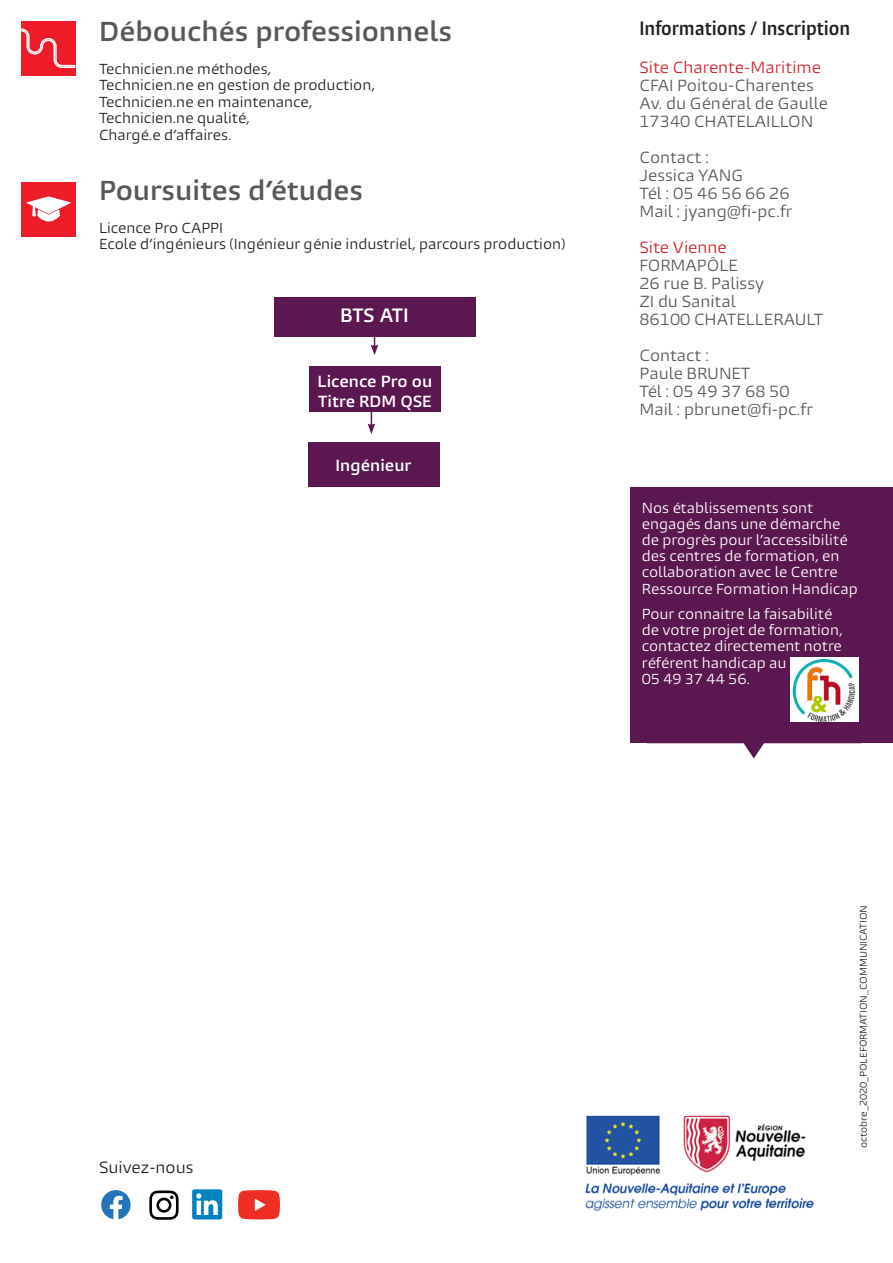
<style>
.page{position:relative;width:893px;height:1263px;background:#fff}
.page>*{position:absolute;margin:0;border:0;box-sizing:border-box;transform-origin:0 0}
.titre_rubrique{font:600 25.5px "Burlingame Pro";color:#57585a}
.puce_carree_bleue{font:600 25.5px "Burlingame Pro";color:#57585a}
.Titre_contact{font:600 condensed 18px "Burlingame Pro";color:#231f20}
.titre_rubrique-2{font:600 18px "Burlingame Pro";letter-spacing:-.02em;color:#fff}
.paragraphe_contact{font:15px/18px "Burlingame Pro";color:#58595a}
.titre_rubrique-3{font:600 15px "Burlingame Pro";color:#fff}
.paragraphe_contact-2{font:15px "Burlingame Pro";color:#d1232a}
.dispense_la_formatio{font:15px "Burlingame Pro";color:#231f20}
.dispense_la_formatio-2{font:13.5px/16.2px "Burlingame Pro";color:#fff}
.puce_carree_bleue-2{font:13.5px "Burlingame Pro";color:#231f20}
.dispense_la_formatio-3{font:9px "Burlingame Pro";color:#231f20}
</style>
<div class="page">
<img style="left:585px;top:1115px;width:229px;height:97px">
<div style="left:274px;top:297px;width:201px;height:40px;background:#5b174f"></div>
<svg style="left:371px;top:337px;width:7px;height:18px"></svg>
<div style="left:310px;top:366px;width:131px;height:46px;background:#5b174f"></div>
<div style="left:308px;top:442px;width:131px;height:45px;background:#5b174f"></div>
<svg style="left:368px;top:412px;width:7px;height:22px"></svg>
<div style="left:21px;top:183px;width:54px;height:54px;background:#ec1d29"></div>
<svg style="left:26px;top:196px;width:45px;height:25px"></svg>
<div style="left:21px;top:21px;width:54px;height:54px;background:#ee1b29"></div>
<svg style="left:21px;top:28px;width:54px;height:40px"></svg>
<svg style="left:101px;top:1190px;width:30px;height:29px"></svg>
<svg style="left:149px;top:1190px;width:30px;height:30px"></svg>
<svg style="left:192px;top:1189px;width:30px;height:30px"></svg>
<svg style="left:238px;top:1190px;width:42px;height:29px"></svg>
<svg style="left:647px;top:743px;width:215px;height:15px"></svg>
<div style="left:630px;top:487px;width:263px;height:256px;background:#5b174f"></div>
<img style="left:791px;top:658px;width:67px;height:63px">
<p class="titre_rubrique" style="left:99px;top:15px;width:355px">Débouchés professionnels</p>
<p class="puce_carree_bleue-2" style="left:99px;top:60px;width:174px">Technicien.ne méthodes,</p>
<p class="puce_carree_bleue-2" style="left:99px;top:77px;width:278px">Technicien.ne en gestion de production,</p>
<p class="puce_carree_bleue-2" style="left:99px;top:93px;width:215px">Technicien.ne en maintenance,</p>
<p class="puce_carree_bleue-2" style="left:99px;top:110px;width:153px">Technicien.ne qualité,</p>
<p class="puce_carree_bleue-2" style="left:99px;top:126px;width:134px">Chargé.e d’affaires.</p>
<p class="puce_carree_bleue" style="left:99px;top:174px;width:265px">Poursuites d’études</p>
<p class="puce_carree_bleue-2" style="left:99px;top:219px;width:126px">Licence Pro CAPPI</p>
<p class="puce_carree_bleue-2" style="left:99px;top:236px;width:468px">Ecole d’ingénieurs (Ingénieur génie industriel, parcours production)</p>
<p class="titre_rubrique-2" style="left:340px;top:304px;width:70px">BTS ATI</p>
<p class="titre_rubrique-3" style="left:318px;top:372px;width:116px">Licence Pro ou</p>
<p class="titre_rubrique-3" style="left:318px;top:391px;width:115px">Titre RDM QSE</p>
<p class="titre_rubrique-3" style="left:336px;top:455px;width:77px">Ingénieur</p>
<p class="Titre_contact" style="left:639px;top:17px;width:212px">Informations / Inscription</p>
<p class="paragraphe_contact-2" style="left:639px;top:58px;width:183px">Site Charente-Maritime</p>
<p class="paragraphe_contact" style="left:639px;top:77px;width:190px">CFAI Poitou-Charentes<br>Av. du Général de Gaulle<br>17340 CHATELAILLON</p>
<p class="paragraphe_contact" style="left:639px;top:149px;width:152px">Contact :<br>Jessica YANG<br>Tél : 05 46 56 66 26</p>
<p class="paragraphe_contact" style="left:639px;top:203px;width:155px">Mail : jyang@fi-pc.fr</p>
<p class="paragraphe_contact-2" style="left:639px;top:238px;width:89px">Site Vienne</p>
<p class="paragraphe_contact" style="left:639px;top:257px;width:100px">FORMAPÔLE</p>
<p class="paragraphe_contact" style="left:639px;top:275px;width:185px">26 rue B. Palissy<br>ZI du Sanital<br>86100 CHATELLERAULT</p>
<p class="paragraphe_contact" style="left:639px;top:347px;width:175px">Contact :<br>Paule BRUNET<br>Tél : 05 49 37 68 50<br>Mail : pbrunet@fi-pc.fr</p>
<p class="dispense_la_formatio-2" style="left:642px;top:500px;width:218px">Nos établissements sont engagés dans une démarche de progrès pour l’accessibilité des centres de formation, en collaboration avec le Centre<br>Ressource Formation Handicap</p>
<p class="dispense_la_formatio-2" style="left:642px;top:606px;width:203px">Pour connaitre la faisabilité de votre projet de formation, contactez directement notre référent handicap au<br>05 49 37 44 56.</p>
<p class="dispense_la_formatio" style="left:99px;top:1157px;width:96px">Suivez-nous</p>
<p class="dispense_la_formatio-3" style="left:858px;top:1148px;width:244px;rotate:-90deg">octobre_2020_POLEFORMATION_COMMUNICATION</p>
</div>
